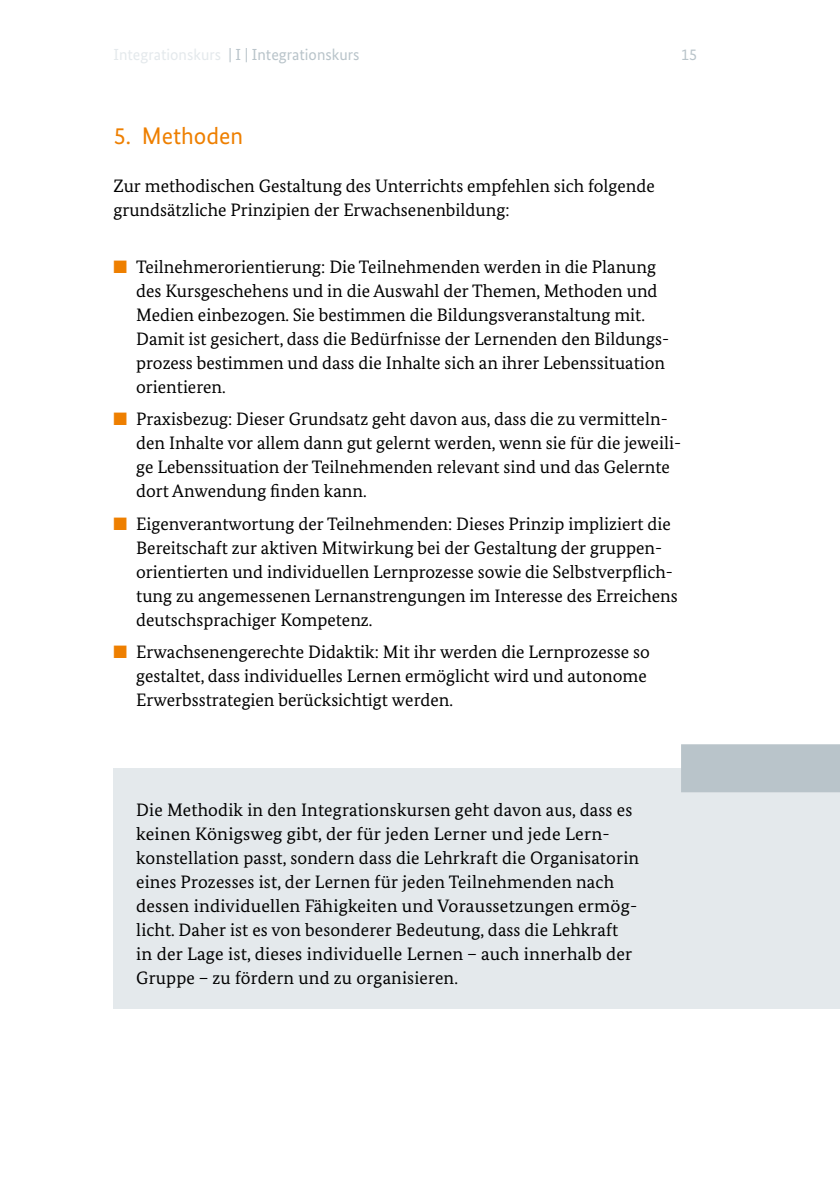
<style>
.page{position:relative;width:840px;height:1191px;background:#fff}
.page>*{position:absolute;margin:0;border:0;box-sizing:border-box;transform-origin:0 0}
.t1{font:24px "Bundes Sans";color:#ee7f00}
.t2{font:18px/24px "Bundes Serif";color:#000}
.t3{font:16px "Bundes Sans";color:#b9c4ca}
.s1{color:#e4e9ec}
.s2{color:#ee7f00}
</style>
<div class="page">
<div style="left:113px;top:768px;width:726px;height:240px;background:#e4e9ec"></div>
<div style="left:680px;top:744px;width:159px;height:48px;background:#b9c4ca"></div>
<p class="t3" style="left:113px;top:45px;width:247px"><span class="s1">Integrationskurs</span> | I | Integrationskurs</p>
<p class="t3" style="left:680px;top:45px;width:17px">15</p>
<h1 class="t1" style="left:114px;top:121px;width:131px">5. Methoden</h1>
<p class="t2" style="left:113px;top:174px;width:542px">Zur methodischen Gestaltung des Unterrichts empfehlen sich folgende grundsätzliche Prinzipien der Erwachsenenbildung:</p>
<p class="t2" style="left:136px;top:254px;width:534px;text-indent:-23px"><span class="s2">■</span> Teilnehmerorientierung: Die Teilnehmenden werden in die Planung des Kursgeschehens und in die Auswahl der Themen, Methoden und Medien einbezogen. Sie bestimmen die Bildungsveranstaltung mit.<br>Damit ist gesichert, dass die Bedürfnisse der Lernenden den Bildungs&shy;prozess bestimmen und dass die Inhalte sich an ihrer Lebenssituation orientieren.</p>
<p class="t2" style="left:136px;top:407px;width:546px;text-indent:-23px"><span class="s2">■</span> Praxisbezug: Dieser Grundsatz geht davon aus, dass die zu vermitteln&shy;den Inhalte vor allem dann gut gelernt werden, wenn sie für die jeweili&shy;ge Lebenssituation der Teilnehmenden relevant sind und das Gelernte dort Anwendung finden kann.</p>
<p class="t2" style="left:136px;top:511px;width:542px;text-indent:-23px"><span class="s2">■</span> Eigenverantwortung der Teilnehmenden: Dieses Prinzip impliziert die Bereitschaft zur aktiven Mitwirkung bei der Gestaltung der gruppen&shy;orientierten und individuellen Lernprozesse sowie die Selbstverpflich&shy;tung zu angemessenen Lernanstrengungen im Interesse des Erreichens deutschsprachiger Kompetenz.</p>
<p class="t2" style="left:136px;top:640px;width:515px;text-indent:-23px"><span class="s2">■</span> Erwachsenengerechte Didaktik: Mit ihr werden die Lernprozesse so gestaltet, dass individuelles Lernen ermöglicht wird und autonome<br>Erwerbsstrategien berücksichtigt werden.</p>
<p class="t2" style="left:136px;top:798px;width:504px">Die Methodik in den Integrationskursen geht davon aus, dass es keinen Königsweg gibt, der für jeden Lerner und jede Lern&shy;konstellation passt, sondern dass die Lehrkraft die Organisatorin eines Prozesses ist, der Lernen für jeden Teilnehmenden nach dessen individuellen Fähigkeiten und Voraussetzungen ermög&shy;licht. Daher ist es von besonderer Bedeutung, dass die Lehkraft<br>in der Lage ist, dieses individuelle Lernen – auch innerhalb der Gruppe – zu fördern und zu organisieren.</p>
</div>
